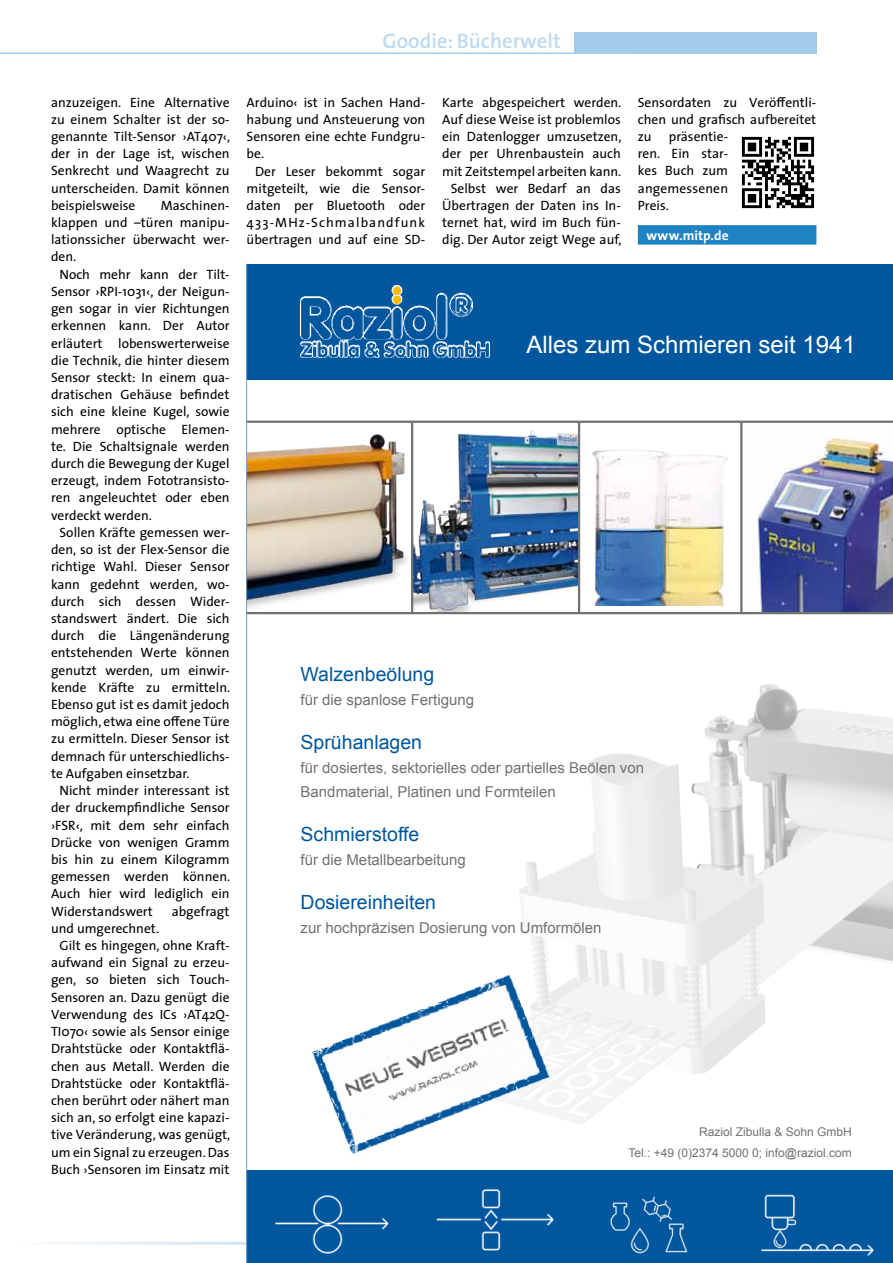
<style>
.page{position:relative;width:893px;height:1263px;background:#fff}
.page>*{position:absolute;margin:0;border:0;box-sizing:border-box;transform-origin:0 0}
.t1{font:24px "Arial";color:#fff}
.t2{font:600 21px "The Sans";color:#bddaf0}
.t3{font:19.5px "Arial";color:#00579d}
.t4{font:15px/24px "Arial";color:#707172}
.t5{font:13.5px/17.2px "The Sans";color:#000;text-align:justify}
.t6{font:700 13.5px "The Sans";letter-spacing:.005em;color:#fff}
.t7{font:12px/21px "Arial";color:#707172;text-align:right}
</style>
<div class="page">
<div style="left:574px;top:33px;width:242px;height:21px;background:#a4ccea"></div>
<hr style="left:0;top:53px;width:636px;height:1px;background:#a4ccea">
<hr style="left:17px;top:1242px;width:876px;height:3px;background:#a4ccea">
<div style="left:638px;top:225px;width:178px;height:20px;background:#1f82c1"></div>
<div style="left:247px;top:264px;width:646px;height:115px;background:#00579d"></div>
<img style="left:247px;top:423px;width:160px;height:189px">
<img style="left:413px;top:424px;width:165px;height:188px">
<img style="left:580px;top:442px;width:148px;height:163px">
<img style="left:742px;top:423px;width:151px;height:189px">
<hr style="left:247px;top:421px;width:646px;height:2px;background:#707172">
<hr style="left:247px;top:612px;width:646px;height:2px;background:#707172">
<hr style="left:411px;top:422px;width:2px;height:190px;background:#707172">
<hr style="left:578px;top:422px;width:2px;height:192px;background:#707172">
<hr style="left:740px;top:422px;width:2px;height:190px;background:#707172">
<img style="left:256px;top:684px;width:637px;height:487px">
<div style="left:247px;top:1171px;width:646px;height:92px;background:#00579d"></div>
<img style="left:436px;top:1189px;width:118px;height:62px">
<img style="left:275px;top:1195px;width:114px;height:59px">
<img style="left:610px;top:1196px;width:78px;height:58px">
<img style="left:761px;top:1194px;width:113px;height:62px">
<img style="left:301px;top:285px;width:188px;height:72px">
<img style="left:300px;top:966px;width:263px;height:196px">
<img style="left:741px;top:136px;width:74px;height:73px">
<hr style="left:246px;top:264px;width:1px;height:999px;background:#6ca5d5">
<h2 class="t2" style="left:382px;top:23px;width:180px">Goodie: Bücherwelt</h2>
<p class="t5" style="left:51px;top:93px;width:181px">anzuzeigen. Eine Alternative zu einem Schalter ist der so&shy;genannte Tilt-Sensor ›AT407‹, der in der Lage ist, wischen Senkrecht und Waagrecht zu unterscheiden. Damit können beispielsweise</p>
<p class="t5" style="left:51px;top:196px;width:180px;text-indent:110px">Maschinen&shy;klappen und –türen manipu&shy;lationssicher überwacht wer&shy;den.</p>
<p class="t5" style="left:51px;top:265px;width:180px;text-indent:9px">Noch mehr kann der Tilt-Sensor ›RPI-1031‹, der Neigun&shy;gen sogar in vier Richtungen erkennen kann. Der Autor erläutert lobenswerterweise die Technik, die hinter diesem Sensor steckt: In einem qua&shy;dratischen Gehäuse befindet sich eine kleine Kugel, sowie mehrere optische Elemen&shy;te. Die Schaltsignale werden durch die Bewegung der Kugel erzeugt, indem Fototransisto&shy;ren angeleuchtet oder eben verdeckt werden.</p>
<p class="t5" style="left:51px;top:523px;width:181px;text-indent:9px">Sollen Kräfte gemessen wer&shy;den, so ist der Flex-Sensor die richtige Wahl. Dieser Sensor kann gedehnt werden, wo&shy;durch sich dessen Wider&shy;standswert ändert. Die sich durch die Längenänderung entstehenden Werte können genutzt werden, um einwir&shy;kende Kräfte zu ermitteln.<br>Ebenso gut ist es damit jedoch möglich, etwa eine offene Türe zu ermitteln. Dieser Sensor ist demnach für unterschiedlichs&shy;te Aufgaben einsetzbar.</p>
<p class="t5" style="left:51px;top:781px;width:181px;text-indent:9px">Nicht minder interessant ist der druckempfindliche Sensor ›FSR‹, mit dem sehr einfach Drücke von wenigen Gramm bis hin zu einem Kilogramm gemessen werden können.<br>Auch hier wird lediglich ein Widerstandswert</p>
<p class="t5" style="left:172px;top:902px;width:59px">abgefragt</p>
<p class="t5" style="left:51px;top:919px;width:110px">und umgerechnet.</p>
<p class="t5" style="left:60px;top:936px;width:172px">Gilt es hingegen, ohne Kraft-</p>
<p class="t5" style="left:51px;top:954px;width:180px">aufwand ein Signal zu erzeu-</p>
<p class="t5" style="left:51px;top:971px;width:180px">gen, so bieten sich Touch-</p>
<p class="t5" style="left:51px;top:988px;width:180px">Sensoren an. Dazu genügt die</p>
<p class="t5" style="left:51px;top:1005px;width:180px">Verwendung des ICs ›AT42Q-</p>
<p class="t5" style="left:51px;top:1022px;width:180px">TI070‹ sowie als Sensor einige</p>
<p class="t5" style="left:51px;top:1040px;width:180px">Drahtstücke oder Kontaktflä-</p>
<p class="t5" style="left:51px;top:1057px;width:180px">chen aus Metall. Werden die</p>
<p class="t5" style="left:51px;top:1074px;width:180px">Drahtstücke oder Kontaktflä-</p>
<p class="t5" style="left:51px;top:1091px;width:180px">chen berührt oder nähert man</p>
<p class="t5" style="left:51px;top:1108px;width:180px">sich an, so erfolgt eine kapazi-</p>
<p class="t5" style="left:51px;top:1126px;width:181px">tive Veränderung, was genügt,</p>
<p class="t5" style="left:51px;top:1143px;width:180px">um ein Signal zu erzeugen. Das</p>
<p class="t5" style="left:51px;top:1160px;width:180px">Buch ›Sensoren im Einsatz mit</p>
<p class="t5" style="left:247px;top:93px;width:180px">Arduino‹ ist in Sachen Hand&shy;habung und Ansteuerung von Sensoren eine echte Fundgru&shy;be.</p>
<p class="t5" style="left:247px;top:162px;width:180px;text-indent:9px">Der Leser bekommt sogar mitgeteilt, wie die Sensor&shy;daten per Bluetooth oder 433-MHz-Schmalbandfunk übertragen und auf eine SD-</p>
<p class="t5" style="left:442px;top:93px;width:181px;text-align:center">Karte abgespeichert werden.<br>Auf diese Weise ist problemlos ein Datenlogger umzusetzen, der per Uhrenbaustein auch mit Zeitstempel arbeiten kann.<br>Selbst wer Bedarf an das<br>Übertragen der Daten ins In&shy;ternet hat, wird im Buch fün&shy;dig. Der Autor zeigt Wege auf,</p>
<p class="t5" style="left:638px;top:93px;width:180px">Sensordaten zu Veröffentli&shy;chen und grafisch aufbereitet zu</p>
<p class="t5" style="left:638px;top:127px;width:92px;text-indent:31px">präsentie&shy;ren. Ein star&shy;kes Buch zum angemessenen Preis.</p>
<p class="t6" style="left:646px;top:224px;width:84px">www.mitp.de</p>
<h1 class="t1" style="left:526px;top:329px;width:331px">Alles zum Schmieren seit 1941</h1>
<h3 class="t3" style="left:301px;top:662px;width:135px">Walzenbeölung</h3>
<p class="t4" style="left:301px;top:688px;width:175px">für die spanlose Fertigung</p>
<h3 class="t3" style="left:301px;top:729px;width:123px">Sprühanlagen</h3>
<p class="t4" style="left:301px;top:756px;width:345px">für dosiertes, sektorielles oder partielles Beölen von<br>Bandmaterial, Platinen und Formteilen</p>
<h3 class="t3" style="left:301px;top:822px;width:120px">Schmierstoffe</h3>
<p class="t4" style="left:301px;top:848px;width:167px">für die Metallbearbeitung</p>
<h3 class="t3" style="left:301px;top:890px;width:137px">Dosiereinheiten</h3>
<p class="t4" style="left:301px;top:916px;width:302px">zur hochpräzisen Dosierung von Umformölen</p>
<p class="t7" style="left:628px;top:1121px;width:225px">Raziol Zibulla &amp; Sohn GmbH<br>Tel.: +49 (0)2374 5000 0; info@raziol.com</p>
</div>
